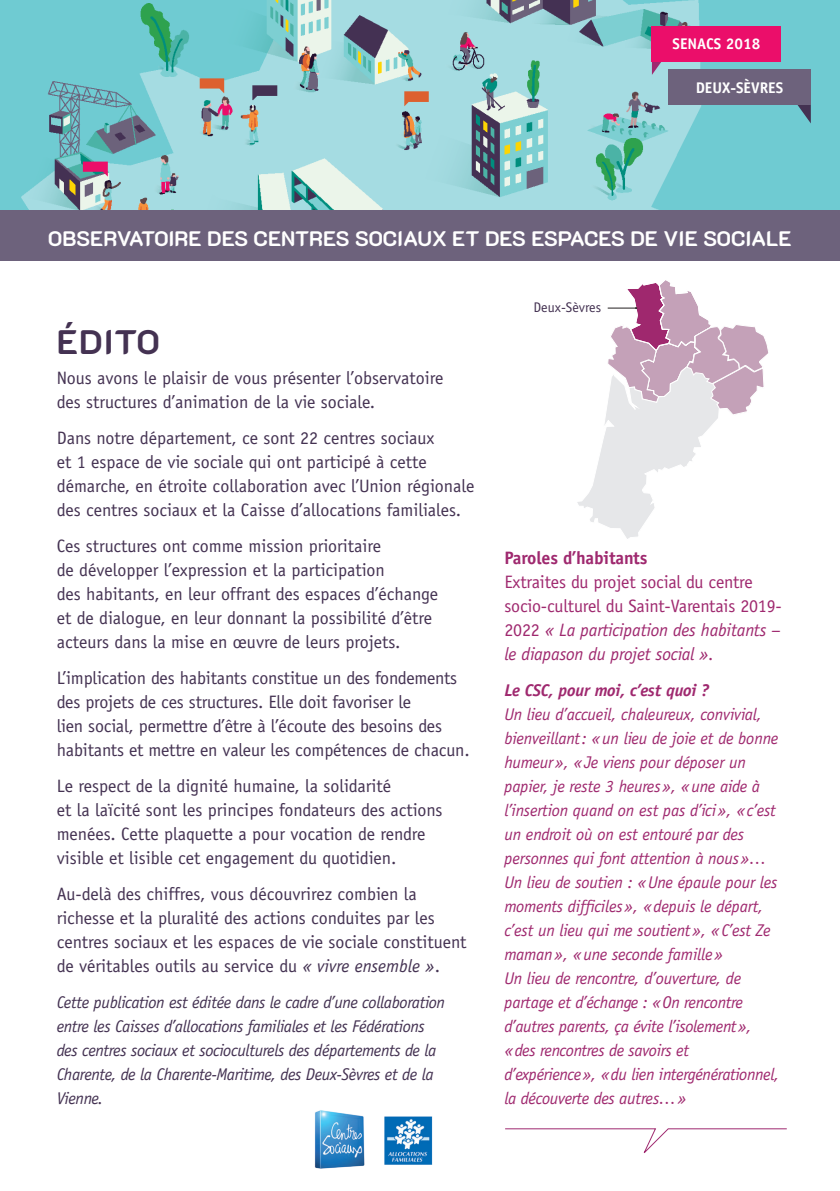
<style>
.page{position:relative;width:840px;height:1191px;background:#fff}
.page>*{position:absolute;margin:0;border:0;box-sizing:border-box;transform-origin:0 0}
.Titre_1{font:700 34px "K2 D";letter-spacing:.03em;color:#443252}
.t1{font:700 21px "K2 D";color:#fff}
.Texte_courant{font:18px/24px "Officina Sans LT";color:#443252}
.Texte_courant-2{font:18px/24px "Officina Sans LT";letter-spacing:-.01em;color:#9f296f}
.courant_-_align_gauc{font:700 18px "Officina Sans LT";letter-spacing:-.01em;color:#9f296f}
.Texte_courant-3{font:italic 17px/24px "Officina Sans LT";letter-spacing:-.01em;color:#9f296f}
.Texte_courant-4{font:italic 17px/24px "Officina Sans LT";letter-spacing:-.02em;color:#443252}
.t2{font:700 15.4px "Officina Sans LT";color:#fff}
.Texte_courant-5{font:14px "Officina Sans LT";color:#443252}
.s1{font-style:italic}
.s2{font-weight:700}
</style>
<div class="page">
<svg style="left:577px;top:411px;width:141px;height:128px"></svg>
<img style="left:314px;top:1110px;width:51px;height:59px">
<img style="left:384px;top:1116px;width:48px;height:48px">
<div style="left:0;top:209px;width:839px;height:51px;background:#6d627c"></div>
<svg style="left:607px;top:280px;width:162px;height:135px"></svg>
<svg style="left:505px;top:1128px;width:282px;height:25px"></svg>
<img style="left:0;top:0;width:839px;height:210px">
<svg style="left:651px;top:61px;width:16px;height:14px"></svg>
<div style="left:651px;top:26px;width:129px;height:35px;background:#eb0e6a"></div>
<svg style="left:794px;top:105px;width:16px;height:18px"></svg>
<div style="left:667px;top:70px;width:143px;height:35px;background:#6d627c"></div>
<p class="t2" style="left:672px;top:34px;width:89px">SENACS 2018</p>
<p class="t2" style="left:695px;top:78px;width:89px">DEUX-SÈVRES</p>
<p class="t1" style="left:48px;top:226px;width:744px">OBSERVATOIRE DES CENTRES SOCIAUX ET DES ESPACES DE VIE SOCIALE</p>
<p class="Titre_1" style="left:57px;top:322px;width:104px">ÉDITO</p>
<p class="Texte_courant" style="left:57px;top:366px;width:388px">Nous avons le plaisir de vous présenter l’observatoire des structures d’animation de la vie sociale.</p>
<p class="Texte_courant" style="left:57px;top:426px;width:419px">Dans notre département, ce sont 22 centres sociaux<br>et 1 espace de vie sociale qui ont participé à cette démarche, en étroite collaboration avec l’Union régionale des centres sociaux et la Caisse d’allocations familiales.</p>
<p class="Texte_courant" style="left:57px;top:534px;width:383px">Ces structures ont comme mission prioritaire<br>de développer l’expression et la participation<br>des habitants, en leur offrant des espaces d’échange et de dialogue, en leur donnant la possibilité d’être acteurs dans la mise en œuvre de leurs projets.</p>
<p class="Texte_courant" style="left:57px;top:666px;width:414px">L’implication des habitants constitue un des fondements des projets de ces structures. Elle doit favoriser le<br>lien social, permettre d’être à l’écoute des besoins des habitants et mettre en valeur les compétences de chacun.</p>
<p class="Texte_courant" style="left:57px;top:774px;width:387px">Le respect de la dignité humaine, la solidarité<br>et la laïcité sont les principes fondateurs des actions menées. Cette plaquette a pour vocation de rendre visible et lisible cet engagement du quotidien.</p>
<p class="Texte_courant" style="left:57px;top:882px;width:411px">Au-delà des chiffres, vous découvrirez combien la richesse et la pluralité des actions conduites par les centres sociaux et les espaces de vie sociale constituent de véritables outils au service du <span class="s1">« vivre ensemble »</span>.</p>
<p class="Texte_courant-4" style="left:57px;top:990px;width:389px">Cette publication est éditée dans le cadre d’une collaboration entre les Caisses d’allocations familiales et les Fédérations des centres sociaux et socioculturels des départements de la Charente, de la Charente-Maritime, des Deux-Sèvres et de la Vienne.</p>
<p class="Texte_courant-5" style="left:533px;top:299px;width:69px">Deux-Sèvres</p>
<p class="courant_-_align_gauc" style="left:504px;top:547px;width:144px">Paroles d’habitants</p>
<p class="Texte_courant-2" style="left:504px;top:570px;width:279px">Extraites du projet social du centre socio-culturel du Saint-Varentais 2019- 2022 <span class="s1">« La participation des habitants – le diapason du projet social ».</span></p>
<p class="Texte_courant-3" style="left:504px;top:678px;width:275px"><span class="s2">Le CSC, pour moi, c’est quoi ?<br></span>Un lieu d’accueil, chaleureux, convivial, bienveillant: «un lieu de joie et de bonne humeur», «Je viens pour déposer un papier, je reste 3 heures», «une aide à l’insertion quand on est pas d’ici», «c’est un endroit où on est entouré par des personnes qui font attention à nous»…</p>
<p class="Texte_courant-3" style="left:504px;top:870px;width:274px">Un lieu de soutien : «Une épaule pour les moments difficiles», «depuis le départ, c’est un lieu qui me soutient», «C’est Ze maman», «une seconde famille»</p>
<p class="Texte_courant-3" style="left:504px;top:966px;width:276px">Un lieu de rencontre, d’ouverture, de partage et d’échange : «On rencontre d’autres parents, ça évite l’isolement», «des rencontres de savoirs et d’expérience», «du lien intergénérationnel, la découverte des autres…»</p>
</div>
